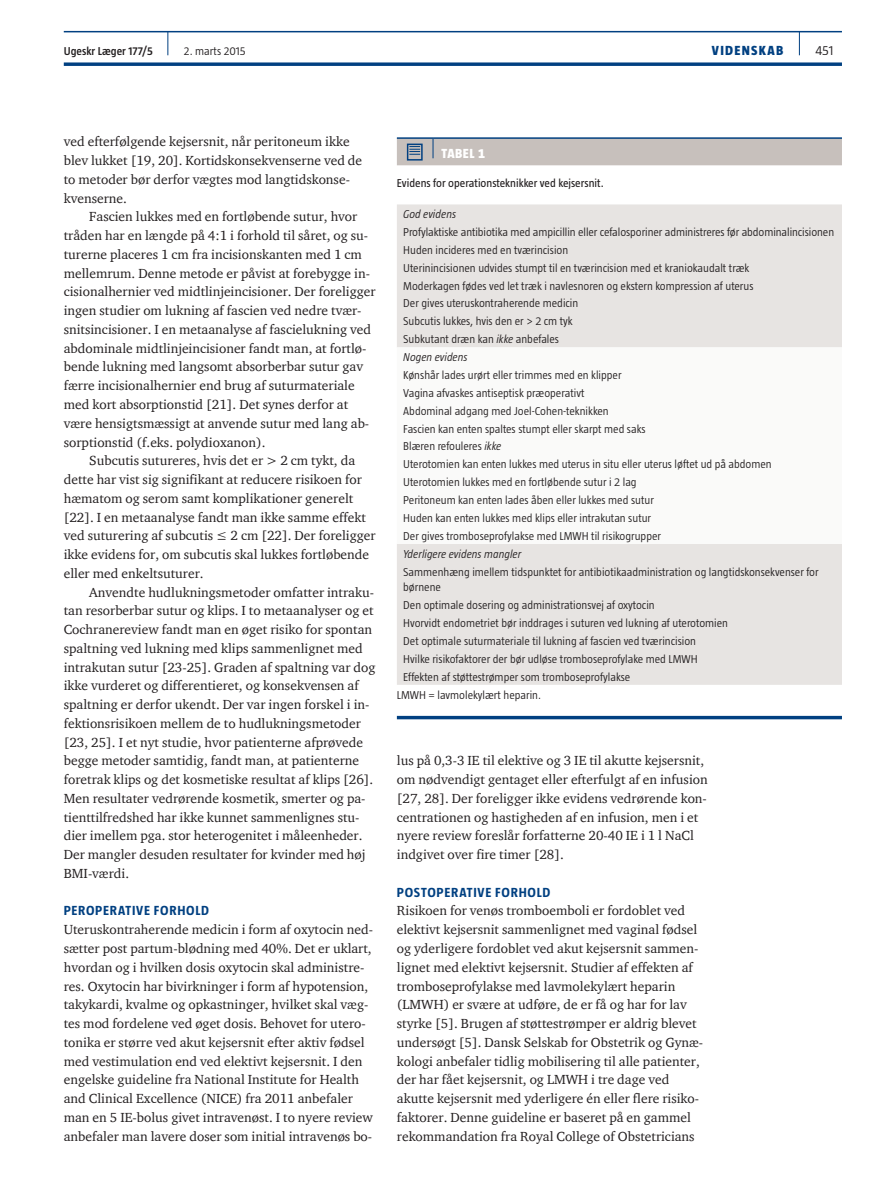
<style>
.page{position:relative;width:893px;height:1191px;background:#fff}
.page>*{position:absolute;margin:0;border:0;box-sizing:border-box;transform-origin:0 0}
.t1{font:13.5px/18.8px "ITC Charter Com";color:#231f20}
.t2{font:700 13.5px "Taz";letter-spacing:.055em;color:#014081}
.t3{font:800 13.5px "Taz";letter-spacing:.095em;color:#014081}
.t4{font:800 13.5px "Taz";color:#fff}
.t5{font:300 13.5px "Taz";color:#231f20}
.t6{font:300 11.7px/17.9px "Taz";color:#231f20}
.t7{font:11.7px "Taz";color:#231f20}
.t8{font:italic 300 11.7px "Taz";color:#231f20}
.t9{font:600 11.7px "Taz";color:#231f20}
.s1{font-style:italic}
</style>
<div class="page">
<hr style="left:64px;top:31px;width:778px;height:1px;background:#014081">
<svg style="left:64px;top:62px;width:778px;height:4px;background:#235991"></svg>
<svg style="left:799px;top:32px;width:1px;height:23px"></svg>
<svg style="left:167px;top:32px;width:1px;height:23px"></svg>
<hr style="left:397px;top:137px;width:36px;height:2px;background:#014081">
<hr style="left:433px;top:137px;width:409px;height:2px;background:#014081">
<div style="left:397px;top:138px;width:445px;height:27px;background:#c7c0bc"></div>
<div style="left:397px;top:204px;width:445px;height:481px;background:#e7e4e2"></div>
<svg style="left:397px;top:347px;width:445px;height:197px"></svg>
<hr style="left:397px;top:716px;width:445px;height:3px;background:#014081">
<p class="t9" style="left:64px;top:45px;width:91px">Ugeskr Læger 177/5</p>
<p class="t6" style="left:184px;top:42px;width:63px">2. marts 2015</p>
<p class="t3" style="left:712px;top:43px;width:73px">VIDENSKAB</p>
<p class="t5" style="left:815px;top:43px;width:20px">451</p>
<p class="t1" style="left:64px;top:132px;width:300px">ved efterfølgende kejsersnit, når peritoneum ikke blev lukket [19, 20]. Kortidskonsekvenserne ved de to metoder bør derfor vægtes mod langtidskonse&shy;kvenserne.</p>
<p class="t1" style="left:89px;top:207px;width:270px">Fascien lukkes med en fortløbende sutur, hvor</p>
<p class="t1" style="left:64px;top:226px;width:306px">tråden har en længde på 4:1 i forhold til såret, og su-</p>
<p class="t1" style="left:64px;top:245px;width:300px">turerne placeres 1 cm fra incisionskanten med 1 cm</p>
<p class="t1" style="left:64px;top:263px;width:308px">mellemrum. Denne metode er påvist at forebygge in-</p>
<p class="t1" style="left:64px;top:282px;width:313px">cisionalhernier ved midtlinjeincisioner. Der foreligger</p>
<p class="t1" style="left:64px;top:301px;width:299px">ingen studier om lukning af fascien ved nedre tvær-</p>
<p class="t1" style="left:64px;top:320px;width:309px">snitsincisioner. I en metaanalyse af fascielukning ved</p>
<p class="t1" style="left:64px;top:338px;width:304px">abdominale midtlinjeincisioner fandt man, at fortlø-</p>
<p class="t1" style="left:64px;top:357px;width:301px">bende lukning med langsomt absorberbar sutur gav</p>
<p class="t1" style="left:64px;top:376px;width:292px">færre incisionalhernier end brug af suturmateriale</p>
<p class="t1" style="left:64px;top:395px;width:286px">med kort absorptionstid [21]. Det synes derfor at</p>
<p class="t1" style="left:64px;top:413px;width:307px">være hensigtsmæssigt at anvende sutur med lang ab-</p>
<p class="t1" style="left:64px;top:432px;width:203px">sorptionstid (f.eks. polydioxanon).</p>
<p class="t1" style="left:89px;top:451px;width:267px">Subcutis sutureres, hvis det er &gt; 2 cm tykt, da</p>
<p class="t1" style="left:64px;top:470px;width:300px">dette har vist sig signifikant at reducere risikoen for</p>
<p class="t1" style="left:64px;top:488px;width:291px">hæmatom og serom samt komplikationer generelt</p>
<p class="t1" style="left:64px;top:507px;width:304px">[22]. I en metaanalyse fandt man ikke samme effekt</p>
<p class="t1" style="left:64px;top:526px;width:313px">ved suturering af subcutis ≤ 2 cm [22]. Der foreligger</p>
<p class="t1" style="left:64px;top:545px;width:307px">ikke evidens for, om subcutis skal lukkes fortløbende</p>
<p class="t1" style="left:64px;top:563px;width:141px">eller med enkeltsuturer.</p>
<p class="t1" style="left:89px;top:582px;width:286px">Anvendte hudlukningsmetoder omfatter intraku-</p>
<p class="t1" style="left:64px;top:601px;width:311px">tan resorberbar sutur og klips. I to metaanalyser og et</p>
<p class="t1" style="left:64px;top:620px;width:310px">Cochranereview fandt man en øget risiko for spontan</p>
<p class="t1" style="left:64px;top:638px;width:301px">spaltning ved lukning med klips sammenlignet med</p>
<p class="t1" style="left:64px;top:657px;width:313px">intrakutan sutur [23-25]. Graden af spaltning var dog</p>
<p class="t1" style="left:64px;top:676px;width:297px">ikke vurderet og differentieret, og konsekvensen af</p>
<p class="t1" style="left:64px;top:695px;width:307px">spaltning er derfor ukendt. Der var ingen forskel i in-</p>
<p class="t1" style="left:64px;top:713px;width:299px">fektionsrisikoen mellem de to hudlukningsmetoder</p>
<p class="t1" style="left:64px;top:732px;width:301px">[23, 25]. I et nyt studie, hvor patienterne afprøvede</p>
<p class="t1" style="left:64px;top:751px;width:297px">begge metoder samtidig, fandt man, at patienterne</p>
<p class="t1" style="left:64px;top:770px;width:311px">foretrak klips og det kosmetiske resultat af klips [26].</p>
<p class="t1" style="left:64px;top:788px;width:303px">Men resultater vedrørende kosmetik, smerter og pa-</p>
<p class="t1" style="left:64px;top:807px;width:297px">tienttilfredshed har ikke kunnet sammenlignes stu-</p>
<p class="t1" style="left:64px;top:826px;width:300px">dier imellem pga. stor heterogenitet i måleenheder.</p>
<p class="t1" style="left:64px;top:845px;width:303px">Der mangler desuden resultater for kvinder med høj</p>
<p class="t1" style="left:64px;top:863px;width:67px">BMI-værdi.</p>
<p class="t2" style="left:64px;top:903px;width:9px">PEROPERAT</p>
<p class="t2" style="left:132px;top:903px;width:63px">IVE FORHOLD</p>
<p class="t1" style="left:64px;top:920px;width:311px">Uteruskontraherende medicin i form af oxytocin ned&shy;sætter post partum-blødning med 40%. Det er uklart, hvordan og i hvilken dosis oxytocin skal administre&shy;res. Oxytocin har bivirkninger i form af hypotension, takykardi, kvalme og opkastninger, hvilket skal væg&shy;tes mod fordelene ved øget dosis. Behovet for utero&shy;tonika er større ved akut kejsersnit efter aktiv fødsel med vestimulation end ved elektivt kejsersnit. I den engelske guideline fra National Institute for Health and Clinical Excellence (NICE) fra 2011 anbefaler man en 5 IE-bolus givet intravenøst. I to nyere review anbefaler man lavere doser som initial intravenøs bo-</p>
<p class="t4" style="left:441px;top:146px;width:45px">Tabe l 1</p>
<p class="t7" style="left:397px;top:177px;width:208px">Evidens for operationsteknikker ved kejsersnit.</p>
<p class="t8" style="left:403px;top:207px;width:54px">God evidens</p>
<p class="t6" style="left:403px;top:223px;width:432px">Profylaktiske antibiotika med ampicillin eller cefalosporiner administreres før abdominalincisionen Huden incideres med en tværincision<br>Uterinincisionen udvides stumpt til en tværincision med et kraniokaudalt træk<br>Moderkagen fødes ved let træk i navlesnoren og ekstern kompression af uterus<br>Der gives uteruskontraherende medicin<br>Subcutis lukkes, hvis den er &gt; 2 cm tyk<br>Subkutant dræn kan <span class="s1">ikke</span> anbefales<br><span class="s1">Nogen evidens</span></p>
<p class="t6" style="left:403px;top:366px;width:370px">Kønshår lades urørt eller trimmes med en klipper<br>Vagina afvaskes antiseptisk præoperativt<br>Abdominal adgang med Joel-Cohen-teknikken<br>Fascien kan enten spaltes stumpt eller skarpt med saks<br>Blæren refouleres <span class="s1">ikke<br></span>Uterotomien kan enten lukkes med uterus in situ eller uterus løftet ud på abdomen Uterotomien lukkes med en fortløbende sutur i 2 lag<br>Peritoneum kan enten lades åben eller lukkes med sutur<br>Huden kan enten lukkes med klips eller intrakutan sutur<br>Der gives tromboseprofylakse med LMWH til risikogrupper</p>
<p class="t8" style="left:403px;top:547px;width:120px">Yderligere evidens mangler</p>
<p class="t6" style="left:403px;top:563px;width:417px;line-height:15.8px">Sammenhæng imellem tidspunktet for antibiotikaadministration og langtidskonsekvenser for børnene</p>
<p class="t6" style="left:403px;top:596px;width:253px">Den optimale dosering og administrationsvej af oxytocin</p>
<p class="t6" style="left:403px;top:614px;width:326px">Hvorvidt endometriet bør inddrages i suturen ved lukning af uterotomien</p>
<p class="t6" style="left:403px;top:632px;width:294px">Det optimale suturmateriale til lukning af fascien ved tværincision</p>
<p class="t6" style="left:403px;top:650px;width:296px">Hvilke risikofaktorer der bør udløse tromboseprofylake med LMWH</p>
<p class="t6" style="left:403px;top:667px;width:229px">Effekten af støttestrømper som tromboseprofylakse</p>
<p class="t6" style="left:397px;top:685px;width:146px">LMWH = lavmolekylært heparin.</p>
<p class="t1" style="left:397px;top:751px;width:312px">lus på 0,3-3 IE til elektive og 3 IE til akutte kejsersnit, om nødvendigt gentaget eller efterfulgt af en infusion [27, 28]. Der foreligger ikke evidens vedrørende kon&shy;centrationen og hastigheden af en infusion, men i et nyere review foreslår forfatterne 20-40 IE i 1 l NaCl indgivet over fire timer [28].</p>
<p class="t2" style="left:397px;top:884px;width:9px">POSTOPERAT</p>
<p class="t2" style="left:473px;top:884px;width:63px">IVE FORHOLD</p>
<p class="t1" style="left:397px;top:901px;width:308px">Risikoen for venøs tromboemboli er fordoblet ved elektivt kejsersnit sammenlignet med vaginal fødsel og yderligere fordoblet ved akut kejsersnit sammen&shy;lignet med elektivt kejsersnit. Studier af effekten af tromboseprofylakse med lavmolekylært heparin (LMWH) er svære at udføre, de er få og har for lav styrke [5]. Brugen af støttestrømper er aldrig blevet undersøgt [5]. Dansk Selskab for Obstetrik og Gynæ&shy;kologi anbefaler tidlig mobilisering til alle patienter, der har fået kejsersnit, og LMWH i tre dage ved akutte kejsersnit med yderligere én eller flere risiko&shy;faktorer. Denne guideline er baseret på en gammel rekommandation fra Royal College of Obstetricians</p>
</div>
